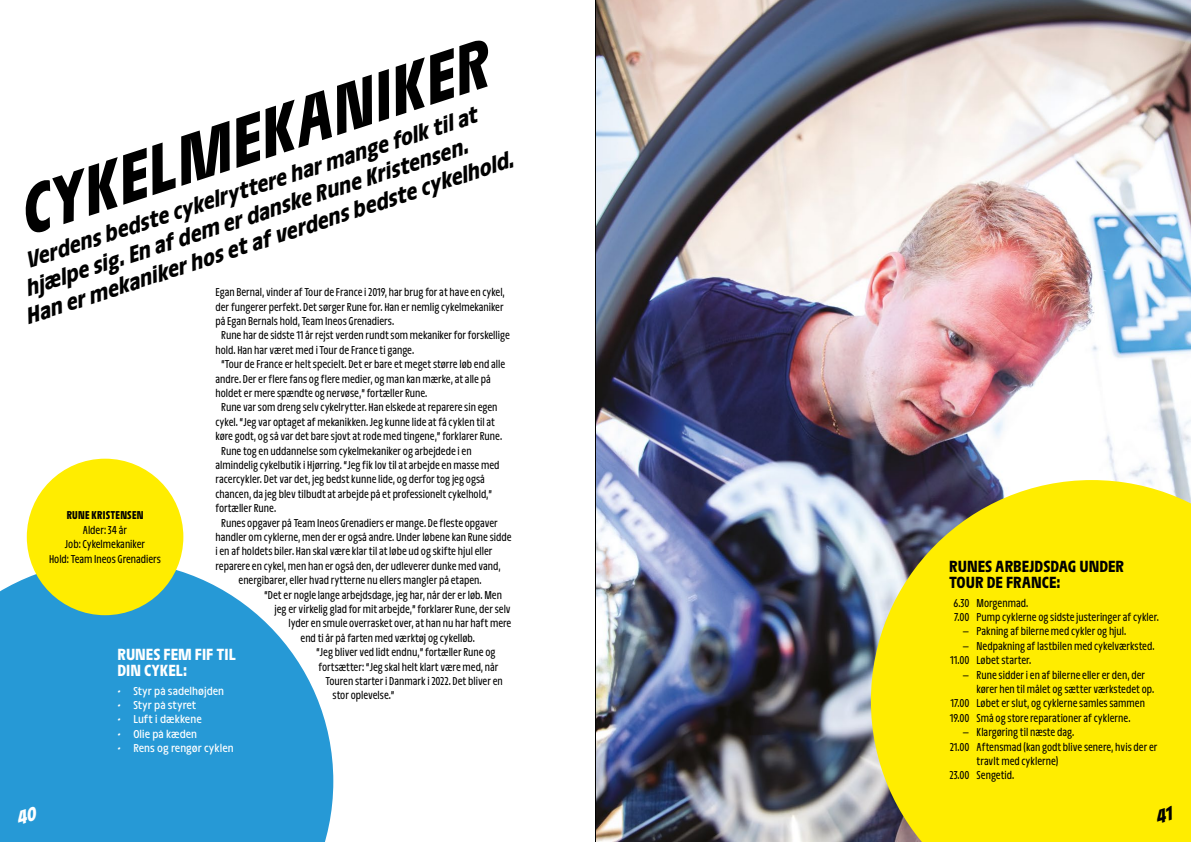
<style>
.page{position:relative;width:1191px;height:842px;background:#fff}
.page>*{position:absolute;margin:0;border:0;box-sizing:border-box;transform-origin:0 0}
.t1{font:700 71.3px "Galibier 18";color:#000}
.t2{font:700 24px "Galibier 18";color:#000}
.t3{font:700 17px/16px "Galibier";color:#000}
.t4{font:700 17px/16px "Galibier";color:#fff}
.t5{font:12px/14.4px "Galibier Etroit";color:#000;text-align:right}
.t6{font:italic 12px "Galibier 18";color:#fff}
.t7{font:700 12px "Galibier Etroit";letter-spacing:.02em;color:#000}
.s1{font-style:normal}
</style>
<div class="page">
<img style="left:596px;top:0;width:595px;height:842px">
<svg style="left:871px;top:480px;width:320px;height:362px;background:#efdf11"></svg>
<svg style="left:0;top:561px;width:333px;height:281px;background:#41a5db"></svg>
<div style="left:27px;top:459px;width:156px;height:156px;background:#ffed00;border-radius:50%"></div>
<hr style="left:595px;top:0;width:1px;height:842px;background:#000">
<svg style="left:15px;top:806px;width:24px;height:19px"></svg>
<svg style="left:1154px;top:806px;width:21px;height:18px"></svg>
<h1 class="t1" style="left:12px;top:182px;width:492px;rotate:-18deg">CYKELMEKANIKER</h1>
<h2 class="t2" style="left:24px;top:250px;width:475px;rotate:-18deg">Verdens bedste cykelryttere har mange folk til at</h2>
<h2 class="t2" style="left:24px;top:278px;width:465px;rotate:-18deg">hjælpe sig. En af dem er danske Rune Kristensen.</h2>
<h2 class="t2" style="left:24px;top:306px;width:513px;rotate:-18deg">Han er mekaniker hos et af verdens bedste cykelhold.</h2>
<p class="t5" style="left:215px;top:285px;width:291px">Egan Bernal, vinder af Tour de France i 2019, har brug for at have en cykel,</p>
<p class="t5" style="left:215px;top:300px;width:290px">der fungerer perfekt. Det sørger Rune for. Han er nemlig cykelmekaniker</p>
<p class="t5" style="left:215px;top:314px;width:180px">på Egan Bernals hold, Team Ineos Grenadiers.</p>
<p class="t5" style="left:221px;top:328px;width:290px">Rune har de sidste 11 år rejst verden rundt som mekaniker for forskellige</p>
<p class="t5" style="left:215px;top:343px;width:200px">hold. Han har været med i Tour de France ti gange.</p>
<p class="t5" style="left:221px;top:357px;width:285px">“Tour de France er helt specielt. Det er bare et meget større løb end alle</p>
<p class="t5" style="left:215px;top:372px;width:277px">andre. Der er flere fans og flere medier, og man kan mærke, at alle på</p>
<p class="t5" style="left:215px;top:386px;width:213px">holdet er mere spændte og nervøse,” fortæller Rune.</p>
<p class="t5" style="left:221px;top:400px;width:278px">Rune var som dreng selv cykelrytter. Han elskede at reparere sin egen</p>
<p class="t5" style="left:215px;top:415px;width:281px">cykel. “Jeg var optaget af mekanikken. Jeg kunne lide at få cyklen til at</p>
<p class="t5" style="left:215px;top:429px;width:288px">køre godt, og så var det bare sjovt at rode med tingene,” forklarer Rune.</p>
<p class="t5" style="left:221px;top:444px;width:252px">Rune tog en uddannelse som cykelmekaniker og arbejdede i en</p>
<p class="t5" style="left:215px;top:458px;width:285px">almindelig cykelbutik i Hjørring. “Jeg fik lov til at arbejde en masse med</p>
<p class="t5" style="left:215px;top:472px;width:271px">racercykler. Det var det, jeg bedst kunne lide, og derfor tog jeg også</p>
<p class="t5" style="left:215px;top:487px;width:278px">chancen, da jeg blev tilbudt at arbejde på et professionelt cykelhold,”</p>
<p class="t5" style="left:215px;top:501px;width:62px">fortæller Rune.</p>
<p class="t5" style="left:221px;top:516px;width:278px">Runes opgaver på Team Ineos Grenadiers er mange. De fleste opgaver</p>
<p class="t5" style="left:215px;top:530px;width:297px">handler om cyklerne, men der er også andre. Under løbene kan Rune sidde</p>
<p class="t5" style="left:215px;top:544px;width:278px">i en af holdets biler. Han skal være klar til at løbe ud og skifte hjul eller</p>
<p class="t5" style="left:215px;top:559px;width:287px">reparere en cykel, men han er også den, der udleverer dunke med vand,</p>
<p class="t5" style="left:238px;top:573px;width:245px">energibarer, eller hvad rytterne nu ellers mangler på etapen.</p>
<p class="t5" style="left:264px;top:588px;width:239px">“Det er nogle lange arbejdsdage, jeg har, når der er løb. Men</p>
<p class="t5" style="left:274px;top:602px;width:238px">jeg er virkelig glad for mit arbejde,” forklarer Rune, der selv</p>
<p class="t5" style="left:288px;top:616px;width:224px">lyder en smule overrasket over, at han nu har haft mere</p>
<p class="t5" style="left:300px;top:631px;width:176px">end ti år på farten med værktøj og cykelløb.</p>
<p class="t5" style="left:316px;top:645px;width:181px">“Jeg bliver ved lidt endnu,” fortæller Rune og</p>
<p class="t5" style="left:318px;top:660px;width:181px">fortsætter: “Jeg skal helt klart være med, når</p>
<p class="t5" style="left:325px;top:674px;width:179px">Touren starter i Danmark i 2022. Det bliver en</p>
<p class="t5" style="left:332px;top:688px;width:64px">stor oplevelse.”</p>
<p class="t7" style="left:67px;top:509px;width:78px">RUNE KRISTENSEN</p>
<p class="t5" style="left:49px;top:523px;width:114px;text-align:center">Alder: 34 år<br>Job: Cykelmekaniker<br>Hold: Team Ineos Grenadiers</p>
<h3 class="t4" style="left:117px;top:646px;width:120px">RUNES FEM FIF TIL<br>DIN CYKEL:</h3>
<p class="t6" style="left:117px;top:685px;width:113px"><span class="s1">•</span> Styrpåsadelhøjden</p>
<p class="t6" style="left:117px;top:700px;width:85px"><span class="s1">•</span> Styrpåstyret</p>
<p class="t6" style="left:117px;top:714px;width:91px"><span class="s1">•</span> Lufti dækkene</p>
<p class="t6" style="left:117px;top:728px;width:86px"><span class="s1">•</span> Oliepåkæden</p>
<p class="t6" style="left:117px;top:743px;width:123px"><span class="s1">•</span> Rensog rengørcyklen</p>
<h3 class="t3" style="left:949px;top:558px;width:177px">RUNES ARBEJDSDAG UNDER<br>TOUR DE FRANCE:</h3>
<p class="t5" style="left:950px;top:596px;width:21px">6.30<br>7.00 —<br>—<br>11.00 —</p>
<p class="t5" style="left:949px;top:696px;width:21px">17.00<br>19.00 —<br>21.00</p>
<p class="t5" style="left:949px;top:768px;width:22px">23.00</p>
<p class="t5" style="left:976px;top:596px;width:184px;text-align:left">Morgenmad.<br>Pump cyklerne og sidste justeringer af cykler.<br>Pakning af bilerne med cykler og hjul.<br>Nedpakning af lastbilen med cykelværksted.<br>Løbet starter.<br>Rune sidder i en af bilerne eller er den, der kører hen til målet og sætter værkstedet op.<br>Løbet er slut, og cyklerne samles sammen<br>Små og store reparationer af cyklerne.<br>Klargøring til næste dag.<br>Aftensmad (kan godt blive senere, hvis der er travlt med cyklerne)<br>Sengetid.</p>
</div>
